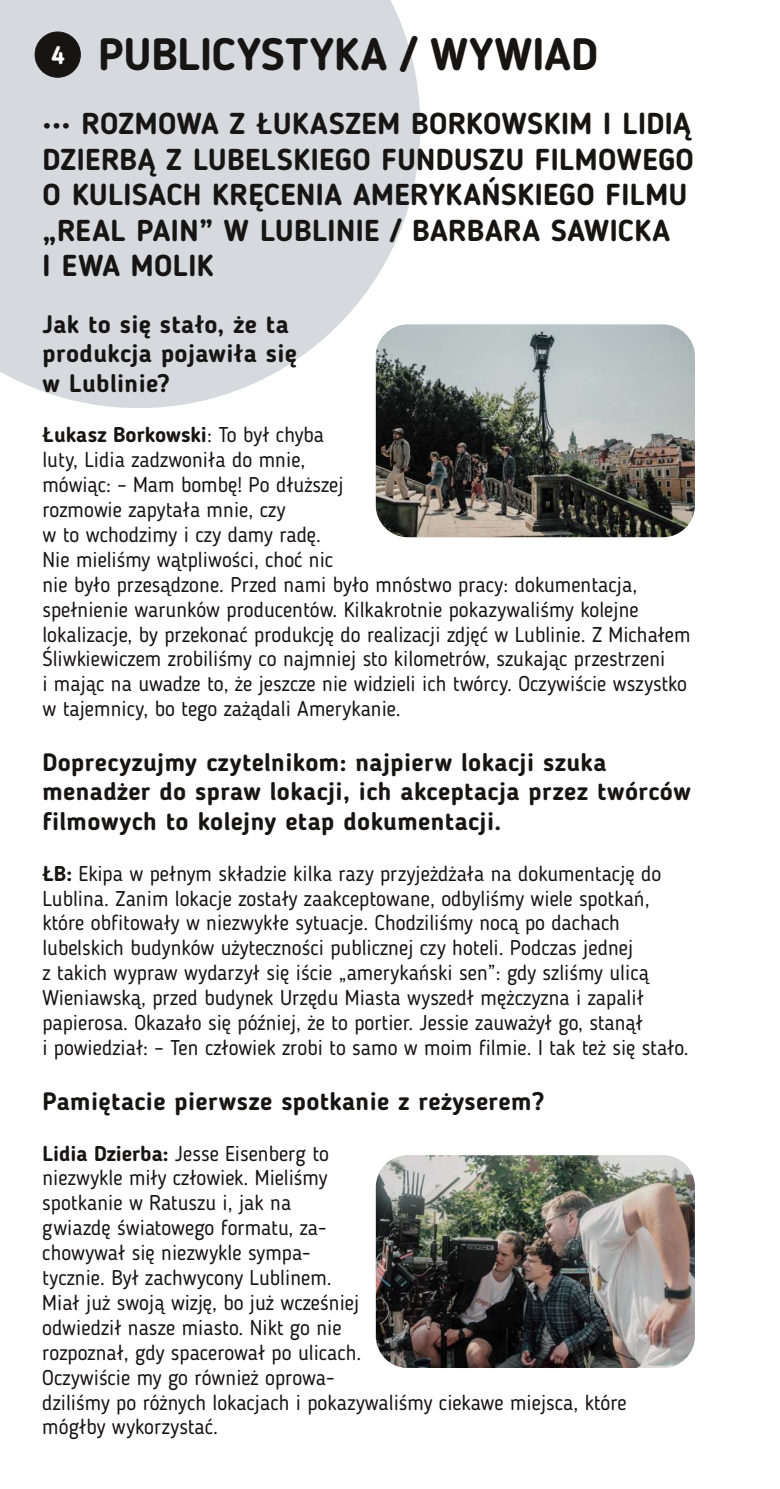
<style>
.page{position:relative;width:780px;height:1489px;background:#fff}
.page>*{position:absolute;margin:0;border:0;box-sizing:border-box;transform-origin:0 0}
.t1{font:700 45px "Blogger Sans";letter-spacing:.005em;color:#171414}
.t2{font:700 30px/35.2px "Blogger Sans";letter-spacing:.015em;color:#171414}
.t3{font:700 25px/29.5px "Blogger Sans";letter-spacing:.015em;color:#171414}
.t4{font:21.25px/25px "Blogger Sans";color:#171414}
.s1{font-size:25px;color:#fff}
.s2{font-weight:700}
</style>
<div class="page">
<svg style="left:0;top:0;width:420px;height:408px;background:#d9dce1"></svg>
<div style="left:35px;top:32px;width:46px;height:45px;background:#171414;border:1px solid #171414;border-radius:50%"></div>
<img style="left:376px;top:324px;width:318px;height:213px;border-radius:32px">
<img style="left:376px;top:1155px;width:318px;height:212px;border-radius:32px">
<h1 class="t1" style="left:51px;top:36px;width:548px"><span class="s1">4</span> PUBLICYSTYKA / WYWIAD</h1>
<h2 class="t2" style="left:42px;top:109px;width:653px">••• ROZMOWA Z ŁUKASZEM BORKOWSKIM I LIDIĄ DZIERBĄ Z LUBELSKIEGO FUNDUSZU FILMOWEGO O KULISACH KRĘCENIA AMERYKAŃSKIEGO FILMU „REAL PAIN” W LUBLINIE / BARBARA SAWICKA<br>I EWA MOLIK</h2>
<p class="t3" style="left:42px;top:311px;width:256px">Jak to się stało, że ta produkcja pojawiła się w Lublinie?</p>
<p class="t4" style="left:42px;top:424px;width:649px"><span class="s2">Łukasz Borkowski</span>: To był chyba<br>luty, Lidia zadzwoniła do mnie,<br>mówiąc: – Mam bombę! Po dłuższej<br>rozmowie zapytała mnie, czy<br>w to wchodzimy i czy damy radę.<br>Nie mieliśmy wątpliwości, choć nic<br>nie było przesądzone. Przed nami było mnóstwo pracy: dokumentacja, spełnienie warunków producentów. Kilkakrotnie pokazywaliśmy kolejne lokalizacje, by przekonać produkcję do realizacji zdjęć w Lublinie. Z Michałem Śliwkiewiczem zrobiliśmy co najmniej sto kilometrów, szukając przestrzeni<br>i mając na uwadze to, że jeszcze nie widzieli ich twórcy. Oczywiście wszystko w tajemnicy, bo tego zażądali Amerykanie.</p>
<p class="t3" style="left:42px;top:749px;width:650px">Doprecyzujmy czytelnikom: najpierw lokacji szuka menadżer do spraw lokacji, ich akceptacja przez twórców filmowych to kolejny etap dokumentacji.</p>
<p class="t4" style="left:42px;top:862px;width:648px"><span class="s2">ŁB:</span> Ekipa w pełnym składzie kilka razy przyjeżdżała na dokumentację do Lublina. Zanim lokacje zostały zaakceptowane, odbyliśmy wiele spotkań, które obfitowały w niezwykłe sytuacje. Chodziliśmy nocą po dachach lubelskich budynków użyteczności publicznej czy hoteli. Podczas jednej<br>z takich wypraw wydarzył się iście „amerykański sen”: gdy szliśmy ulicą Wieniawską, przed budynek Urzędu Miasta wyszedł mężczyzna i zapalił papierosa. Okazało się później, że to portier. Jessie zauważył go, stanął<br>i powiedział: – Ten człowiek zrobi to samo w moim filmie. I tak też się stało.</p>
<p class="t3" style="left:42px;top:1088px;width:503px">Pamiętacie pierwsze spotkanie z reżyserem?</p>
<p class="t4" style="left:42px;top:1142px;width:586px"><span class="s2">Lidia Dzierba:</span> Jesse Eisenberg to<br>niezwykle miły człowiek. Mieliśmy<br>spotkanie w Ratuszu i, jak na<br>gwiazdę światowego formatu, za-<br>chowywał się niezwykle sympa-<br>tycznie. Był zachwycony Lublinem.<br>Miał już swoją wizję, bo już wcześniej<br>odwiedził nasze miasto. Nikt go nie<br>rozpoznał, gdy spacerował po ulicach.<br>Oczywiście my go również oprowa-<br>dziliśmy po różnych lokacjach i pokazywaliśmy ciekawe miejsca, które mógłby wykorzystać.</p>
</div>
